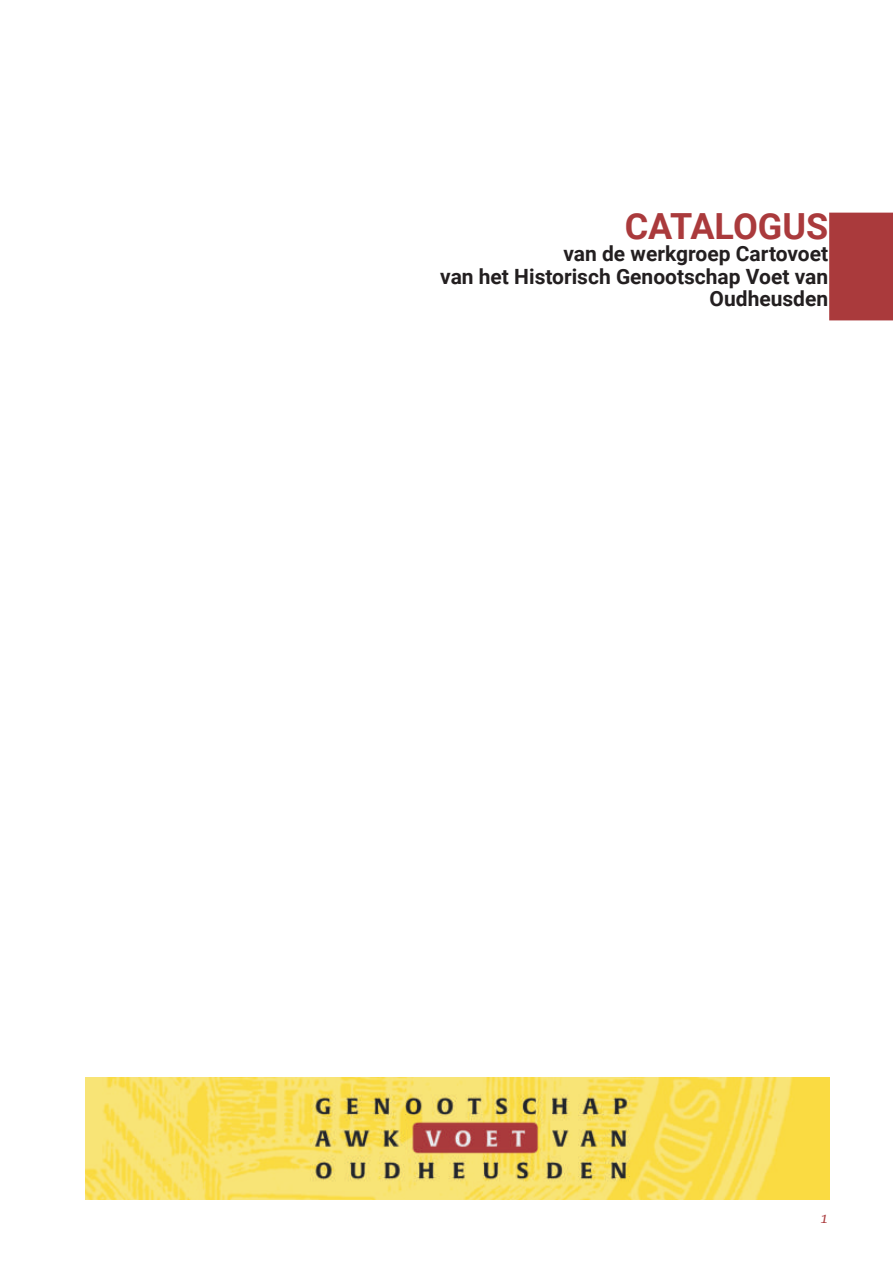
<style>
.page{position:relative;width:893px;height:1263px;background:#fff}
.page>*{position:absolute;margin:0;border:0;box-sizing:border-box;transform-origin:0 0}
.t1{font:700 36px "Roboto";color:#aa3a3c}
.t2{font:700 21px/22.5px "Roboto";color:#231f20;text-align:right}
.t3{font:italic 13.5px "Roboto Serif 20 pt";color:#aa3a3c}
</style>
<div class="page">
<img style="left:85px;top:1077px;width:744px;height:122px">
<div style="left:829px;top:213px;width:64px;height:107px;background:#aa3a3c"></div>
<h1 class="t1" style="left:625px;top:205px;width:205px">CATALOGUS</h1>
<p class="t2" style="left:440px;top:243px;width:390px">van de werkgroep Cartovoet<br>van het Historisch Genootschap Voet van<br>Oudheusden</p>
<p class="t3" style="left:820px;top:1213px;width:9px">1</p>
</div>
